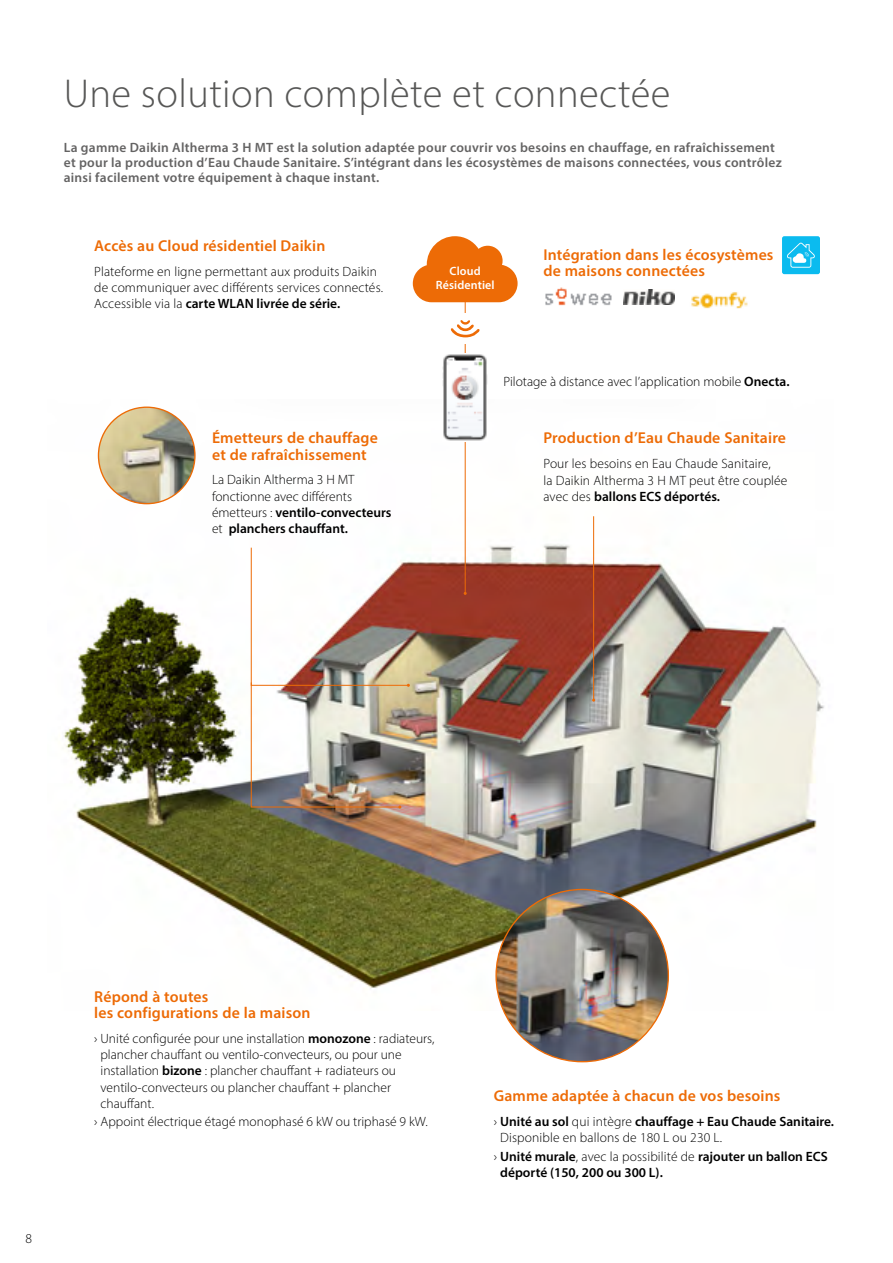
<style>
.page{position:relative;width:893px;height:1263px;background:#fff}
.page>*{position:absolute;margin:0;border:0;box-sizing:border-box;transform-origin:0 0}
.t1{font:300 40.5px "Myriad Pro";letter-spacing:.01em;color:#575756}
.t2{font:600 15.75px/16.5px "Myriad Pro";letter-spacing:.01em;color:#ed6b06}
.t3{font:300 13.5px/16.2px "Myriad Pro";color:#000}
.t4{font:600 13.5px/15px "Myriad Pro";letter-spacing:.02em;color:#646363}
.t5{font:600 13.5px/16.2px "Myriad Pro";color:#000}
.t6{font:600 12px/14.4px "Myriad Pro";letter-spacing:.01em;color:#fff;text-align:center}
.s1{font-weight:600}
.s2{font-weight:300}
</style>
<div class="page">
<img style="left:63px;top:408px;width:761px;height:603px">
<hr style="left:593px;top:516px;width:1px;height:184px;background:#ed6b06">
<img style="left:250px;top:547px;width:160px;height:261px">
<img style="left:545px;top:287px;width:67px;height:19px">
<img style="left:691px;top:292px;width:57px;height:16px">
<img style="left:624px;top:290px;width:51px;height:15px">
<hr style="left:465px;top:276px;width:1px;height:317px;background:#ed6b06">
<div style="left:455px;top:313px;width:20px;height:31px;background:#fff"></div>
<svg style="left:450px;top:320px;width:30px;height:17px"></svg>
<img style="left:443px;top:353px;width:44px;height:89px">
<svg style="left:413px;top:236px;width:105px;height:66px"></svg>
<img style="left:496px;top:889px;width:172px;height:173px;border-radius:86px">
<img style="left:98px;top:407px;width:97px;height:97px;border-radius:48px">
<hr style="left:892px;top:43px;width:1px;height:336px;background:#e3e2dc">
<div style="left:782px;top:236px;width:38px;height:38px;background:#0bbbef;border-radius:2px"></div>
<svg style="left:787px;top:243px;width:28px;height:25px"></svg>
<h1 class="t1" style="left:64px;top:69px;width:608px">Une solution complète et connectée</h1>
<p class="t4" style="left:64px;top:139px;width:719px">La gamme Daikin Altherma 3 H MT est la solution adaptée pour couvrir vos besoins en chauffage, en rafraîchissement et pour la production d’Eau Chaude Sanitaire. S’intégrant dans les écosystèmes de maisons connectées, vous contrôlez ainsi facilement votre équipement à chaque instant.</p>
<p class="t2" style="left:94px;top:237px;width:233px">Accès au Cloud résidentiel Daikin</p>
<p class="t3" style="left:94px;top:263px;width:290px">Plateforme en ligne permettant aux produits Daikin de communiquer avec différents services connectés.<br>Accessible via la <span class="s1">carte WLAN livrée de série.</span></p>
<p class="t2" style="left:212px;top:429px;width:167px">Émetteurs de chauffage et de rafraîchissement</p>
<p class="t3" style="left:212px;top:472px;width:181px">La Daikin Altherma 3 H MT fonctionne avec différents émetteurs : <span class="s1">ventilo-convecteurs </span>et <span class="s1">planchers chauffant.</span></p>
<p class="t6" style="left:436px;top:263px;width:60px">Cloud<br>Résidentiel</p>
<p class="t2" style="left:543px;top:246px;width:232px">Intégration dans les écosystèmes de maisons connectées</p>
<p class="t3" style="left:503px;top:374px;width:288px">Pilotage à distance avec l’application mobile <span class="s1">Onecta.</span></p>
<p class="t2" style="left:543px;top:429px;width:244px">Production d’Eau Chaude Sanitaire</p>
<p class="t3" style="left:543px;top:455px;width:246px">Pour les besoins en Eau Chaude Sanitaire,<br>la Daikin Altherma 3 H MT peut être couplée avec des <span class="s1">ballons ECS déportés.</span></p>
<p class="t3" style="left:26px;top:1230px;width:8px">8</p>
<p class="t2" style="left:94px;top:988px;width:218px">Répond à toutes<br>les configurations de la maison</p>
<p class="t3" style="left:101px;top:1030px;width:335px;text-indent:-6px">› Unité configurée pour une installation <span class="s1">monozone</span> : radiateurs, plancher chauffant ou ventilo-convecteurs, ou pour une installation <span class="s1">bizone</span> : plancher chauffant + radiateurs ou ventilo-convecteurs ou plancher chauffant + plancher chauffant.</p>
<p class="t3" style="left:94px;top:1113px;width:335px">› Appoint électrique étagé monophasé 6 kW ou triphasé 9 kW.</p>
<p class="t2" style="left:494px;top:1087px;width:288px">Gamme adaptée à chacun de vos besoins</p>
<p class="t3" style="left:500px;top:1113px;width:335px;text-indent:-7px">› <span class="s1">Unité au sol</span> qui intègre <span class="s1">chauffage + Eau Chaude Sanitaire.<br></span>Disponible en ballons de 180 L ou 230 L.</p>
<p class="t5" style="left:500px;top:1148px;width:329px;text-indent:-7px"><span class="s2">›</span> Unité murale<span class="s2">, avec la possibilité de</span> rajouter un ballon ECS déporté (150, 200 ou 300 L).</p>
</div>
